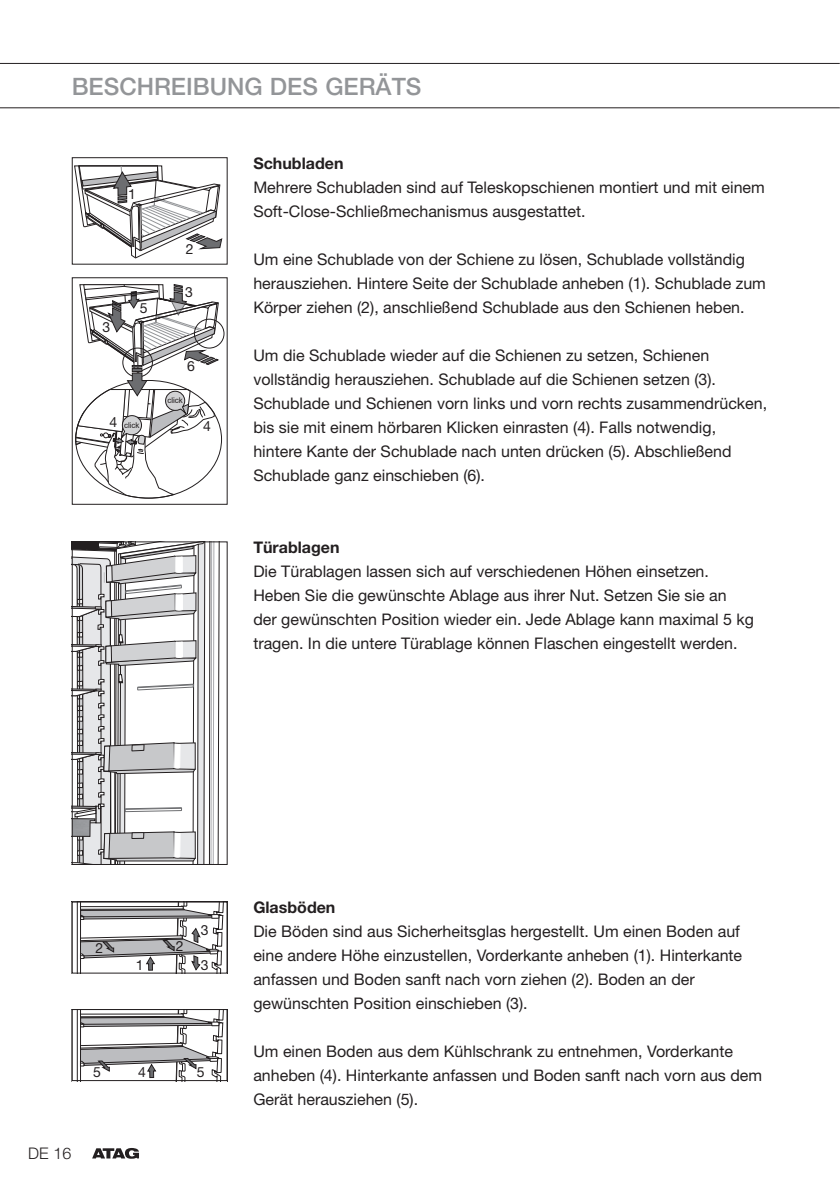
<style>
.page{position:relative;width:840px;height:1191px;background:#fff}
.page>*{position:absolute;margin:0;border:0;box-sizing:border-box;transform-origin:0 0}
.t1{font:500 24px "Helvetica Neue";color:#939598}
.t2{font:16px/24px "Helvetica Neue";color:#231f20}
.t3{font:700 16px "Helvetica Neue";color:#231f20}
.t4{font:300 16px "Helvetica Neue";color:#231f20}
.t5{font:14px "Helvetica Neue";color:#231f20}
.t6{font:8px "Arial";color:#231f20}
</style>
<div class="page">
<hr style="left:0;top:63px;width:839px;height:1px;background:#231f20">
<hr style="left:0;top:107px;width:839px;height:1px;background:#231f20">
<svg style="left:92px;top:1148px;width:47px;height:10px"></svg>
<div style="left:194px;top:319px;width:30px;height:29px;border:1px solid #231f20;border-radius:50%"></div>
<svg style="left:75px;top:284px;width:144px;height:214px"></svg>
<div style="left:72px;top:277px;width:155px;height:228px;border:1px solid #231f20"></div>
<svg style="left:74px;top:165px;width:148px;height:93px"></svg>
<div style="left:72px;top:157px;width:155px;height:108px;border:1px solid #231f20"></div>
<svg style="left:74px;top:543px;width:146px;height:320px"></svg>
<div style="left:72px;top:541px;width:155px;height:324px;border:1px solid #231f20"></div>
<svg style="left:76px;top:903px;width:148px;height:68px"></svg>
<div style="left:72px;top:901px;width:155px;height:72px;border:1px solid #231f20"></div>
<svg style="left:76px;top:1011px;width:148px;height:68px"></svg>
<div style="left:72px;top:1009px;width:155px;height:72px;border:1px solid #231f20"></div>
<h1 class="t1" style="left:72px;top:72px;width:351px">BESCHREIBUNG DES GERÄTS</h1>
<p class="t5" style="left:128px;top:186px;width:9px">1</p>
<p class="t5" style="left:102px;top:318px;width:9px">3</p>
<p class="t5" style="left:140px;top:300px;width:9px">5</p>
<p class="t5" style="left:186px;top:241px;width:9px">2</p>
<p class="t5" style="left:185px;top:284px;width:9px">3</p>
<p class="t5" style="left:187px;top:358px;width:9px">6</p>
<p class="t6" style="left:167px;top:394px;width:17px">click</p>
<p class="t5" style="left:109px;top:414px;width:9px">4</p>
<p class="t5" style="left:203px;top:417px;width:9px">4</p>
<p class="t6" style="left:124px;top:419px;width:17px">click</p>
<p class="t3" style="left:253px;top:153px;width:92px">Schubladen</p>
<p class="t2" style="left:253px;top:175px;width:513px">Mehrere Schubladen sind auf Teleskopschienen montiert und mit einem<br>Soft-Close-Schließmechanismus ausgestattet.</p>
<p class="t2" style="left:253px;top:247px;width:514px">Um eine Schublade von der Schiene zu lösen, Schublade vollständig herausziehen. Hintere Seite der Schublade anheben (1). Schublade zum<br>Körper ziehen (2), anschließend Schublade aus den Schienen heben.</p>
<p class="t2" style="left:253px;top:343px;width:515px">Um die Schublade wieder auf die Schienen zu setzen, Schienen vollständig herausziehen. Schublade auf die Schienen setzen (3).<br>Schublade und Schienen vorn links und vorn rechts zusammendrücken, bis sie mit einem hörbaren Klicken einrasten (4). Falls notwendig, hintere Kante der Schublade nach unten drücken (5). Abschließend Schublade ganz einschieben (6).</p>
<p class="t3" style="left:253px;top:537px;width:88px">Türablagen</p>
<p class="t2" style="left:253px;top:559px;width:502px">Die Türablagen lassen sich auf verschiedenen Höhen einsetzen.<br>Heben Sie die gewünschte Ablage aus ihrer Nut. Setzen Sie sie an der gewünschten Position wieder ein. Jede Ablage kann maximal 5 kg tragen. In die untere Türablage können Flaschen eingestellt werden.</p>
<p class="t5" style="left:96px;top:939px;width:9px">2</p>
<p class="t5" style="left:176px;top:937px;width:9px">2</p>
<p class="t5" style="left:136px;top:956px;width:9px">1</p>
<p class="t5" style="left:201px;top:922px;width:9px">3</p>
<p class="t5" style="left:201px;top:956px;width:9px">3</p>
<p class="t5" style="left:93px;top:1063px;width:9px">5</p>
<p class="t5" style="left:138px;top:1063px;width:9px">4</p>
<p class="t5" style="left:197px;top:1063px;width:9px">5</p>
<p class="t4" style="left:28px;top:1143px;width:45px">DE 16</p>
<p class="t3" style="left:253px;top:897px;width:84px">Glasböden</p>
<p class="t2" style="left:253px;top:919px;width:490px">Die Böden sind aus Sicherheitsglas hergestellt. Um einen Boden auf eine andere Höhe einzustellen, Vorderkante anheben (1). Hinterkante anfassen und Boden sanft nach vorn ziehen (2). Boden an der gewünschten Position einschieben (3).</p>
<p class="t2" style="left:253px;top:1039px;width:510px">Um einen Boden aus dem Kühlschrank zu entnehmen, Vorderkante anheben (4). Hinterkante anfassen und Boden sanft nach vorn aus dem<br>Gerät herausziehen (5).</p>
</div>
